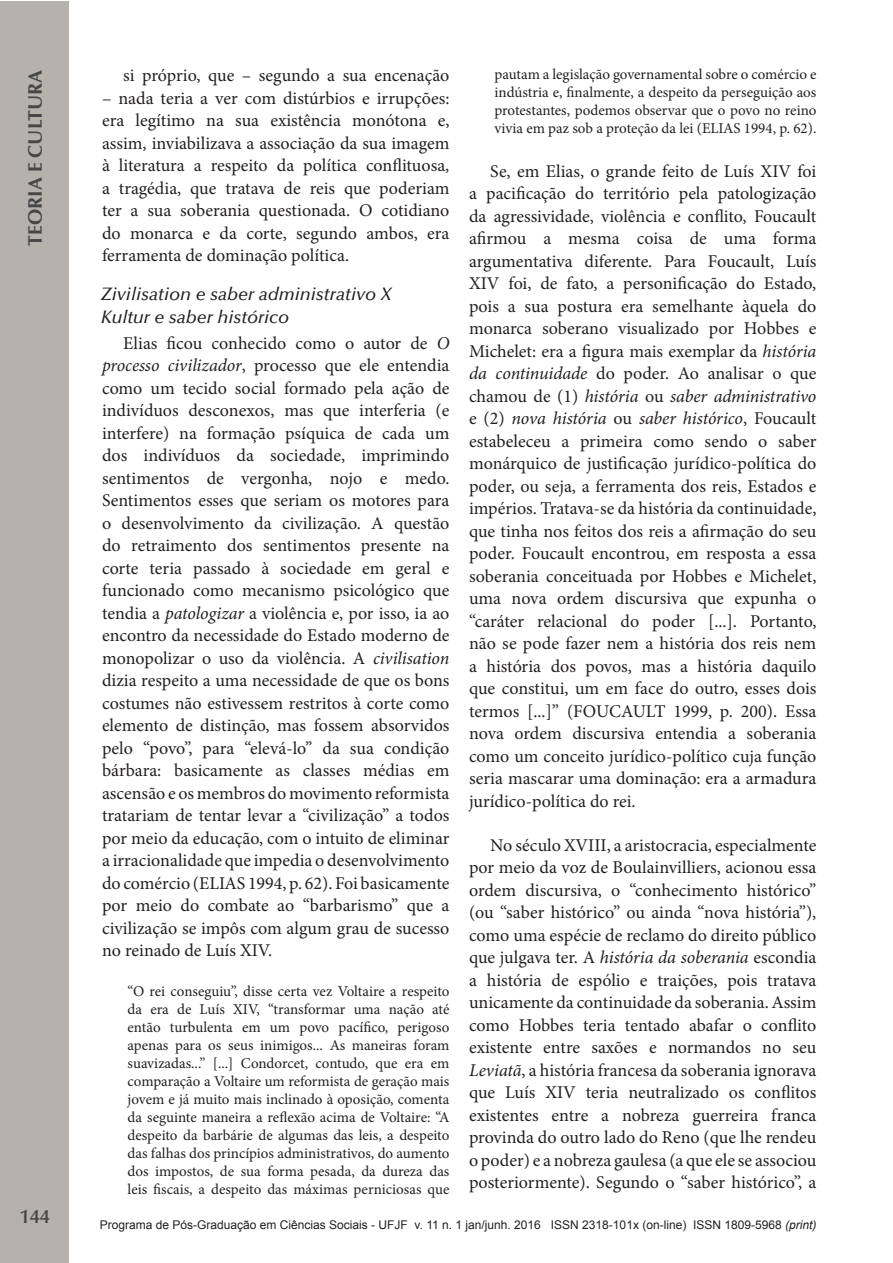
<style>
.page{position:relative;width:893px;height:1263px;background:#fff}
.page>*{position:absolute;margin:0;border:0;box-sizing:border-box;transform-origin:0 0}
.t1{font:700 19.5px "Optima LT Std";color:#454647}
.t2{font:600 19.5px "Optima";color:#454647}
.Texto_completo{font:18px/22.5px "Minion Pro";color:#231f20;text-align:justify}
.Subtítulo_artigo{font:italic 500 18px/22.5px "Optima LT Std";color:#231f20}
.Texto_completo-2{font:15px/18px "Minion Pro";color:#231f20;text-align:justify}
.t3{font:12px "Arial";color:#231f20}
.s1{font-style:italic}
</style>
<div class="page">
<div style="left:1px;top:1px;width:68px;height:1262px;background:#b5b2ad"></div>
<p class="t1" style="left:24px;top:246px;width:177px;rotate:-90deg">TEORIA E CULTURA</p>
<p class="t2" style="left:20px;top:1205px;width:32px">144</p>
<p class="Texto_completo" style="left:123px;top:64px;width:328px">si próprio, que – segundo a sua encenação</p>
<p class="Texto_completo" style="left:102px;top:87px;width:349px">– nada teria a ver com distúrbios e irrupções: era legítimo na sua existência monótona e, assim, inviabilizava a associação da sua imagem à literatura a respeito da política conflituosa, a tragédia, que tratava de reis que poderiam ter a sua soberania questionada. O cotidiano do monarca e da corte, segundo ambos, era ferramenta de dominação política.</p>
<p class="Subtítulo_artigo" style="left:101px;top:283px;width:292px">Zivilisation e saber administrativo X<br>Kultur e saber histórico</p>
<p class="Texto_completo" style="left:102px;top:332px;width:349px;text-indent:21px">Elias ficou conhecido como o autor de <span class="s1">O processo civilizador</span>, processo que ele entendia como um tecido social formado pela ação de indivíduos desconexos, mas que interferia (e interfere) na formação psíquica de cada um dos indivíduos da sociedade, imprimindo sentimentos de vergonha, nojo e medo.<br>Sentimentos esses que seriam os motores para o desenvolvimento da civilização. A questão do retraimento dos sentimentos presente na corte teria passado à sociedade em geral e funcionado como mecanismo psicológico que tendia a <span class="s1">patologizar</span> a violência e, por isso, ia ao encontro da necessidade do Estado moderno de monopolizar o uso da violência. A <span class="s1">civilisation </span>dizia respeito a uma necessidade de que os bons costumes não estivessem restritos à corte como elemento de distinção, mas fossem absorvidos pelo “povo”, para “elevá-lo” da sua condição bárbara: basicamente as classes médias em ascensão e os membros do movimento reformista tratariam de tentar levar a “civilização” a todos por meio da educação, com o intuito de eliminar a irracionalidade que impedia o desenvolvimento do comércio (ELIAS 1994, p. 62). Foi basicamente por meio do combate ao “barbarismo” que a civilização se impôs com algum grau de sucesso no reinado de Luís XIV.</p>
<p class="Texto_completo-2" style="left:128px;top:982px;width:323px">“O rei conseguiu”, disse certa vez Voltaire a respeito da era de Luís XIV, “transformar uma nação até então turbulenta em um povo pacífico, perigoso apenas para os seus inimigos... As maneiras foram suavizadas...” [...] Condorcet, contudo, que era em comparação a Voltaire um reformista de geração mais jovem e já muito mais inclinado à oposição, comenta da seguinte maneira a reflexão acima de Voltaire: “A despeito da barbárie de algumas das leis, a despeito das falhas dos princípios administrativos, do aumento dos impostos, de sua forma pesada, da dureza das leis fiscais, a despeito das máximas perniciosas que</p>
<p class="Texto_completo-2" style="left:495px;top:65px;width:323px">pautam a legislação governamental sobre o comércio e indústria e, finalmente, a despeito da perseguição aos protestantes, podemos observar que o povo no reino vivia em paz sob a proteção da lei (ELIAS 1994, p. 62).</p>
<p class="Texto_completo" style="left:469px;top:160px;width:349px;text-indent:21px">Se, em Elias, o grande feito de Luís XIV foi a pacificação do território pela patologização da agressividade, violência e conflito, Foucault afirmou a mesma coisa de uma forma argumentativa diferente. Para Foucault, Luís XIV foi, de fato, a personificação do Estado, pois a sua postura era semelhante àquela do monarca soberano visualizado por Hobbes e Michelet: era a figura mais exemplar da <span class="s1">história da continuidade</span> do poder. Ao analisar o que chamou de (1) <span class="s1">história</span> ou <span class="s1">saber administrativo </span>e (2) <span class="s1">nova história</span> ou <span class="s1">saber histórico</span>, Foucault estabeleceu a primeira como sendo o saber monárquico de justificação jurídico-política do poder, ou seja, a ferramenta dos reis, Estados e impérios. Tratava-se da história da continuidade, que tinha nos feitos dos reis a afirmação do seu poder. Foucault encontrou, em resposta a essa soberania conceituada por Hobbes e Michelet, uma nova ordem discursiva que expunha o “caráter relacional do poder [...]. Portanto, não se pode fazer nem a história dos reis nem a história dos povos, mas a história daquilo que constitui, um em face do outro, esses dois termos [...]” (FOUCAULT 1999, p. 200). Essa nova ordem discursiva entendia a soberania como um conceito jurídico-político cuja função seria mascarar uma dominação: era a armadura jurídico-política do rei.</p>
<p class="Texto_completo" style="left:469px;top:834px;width:349px;text-indent:21px">No século XVIII, a aristocracia, especialmente por meio da voz de Boulainvilliers, acionou essa ordem discursiva, o “conhecimento histórico” (ou “saber histórico” ou ainda “nova história”), como uma espécie de reclamo do direito público que julgava ter. A <span class="s1">história da soberania</span> escondia a história de espólio e traições, pois tratava unicamente da continuidade da soberania. Assim como Hobbes teria tentado abafar o conflito existente entre saxões e normandos no seu <span class="s1">Leviatã</span>, a história francesa da soberania ignorava que Luís XIV teria neutralizado os conflitos existentes entre a nobreza guerreira franca provinda do outro lado do Reno (que lhe rendeu o poder) e a nobreza gaulesa (a que ele se associou posteriormente). Segundo o “saber histórico”, a</p>
<p class="t3" style="left:100px;top:1217px;width:718px">Programa de Pós-Graduação em Ciências Sociais - UFJF v. 11 n. 1 jan/junh. 2016 ISSN 2318-101x (on-line) ISSN 1809-5968 <span class="s1">(print)</span></p>
</div>
